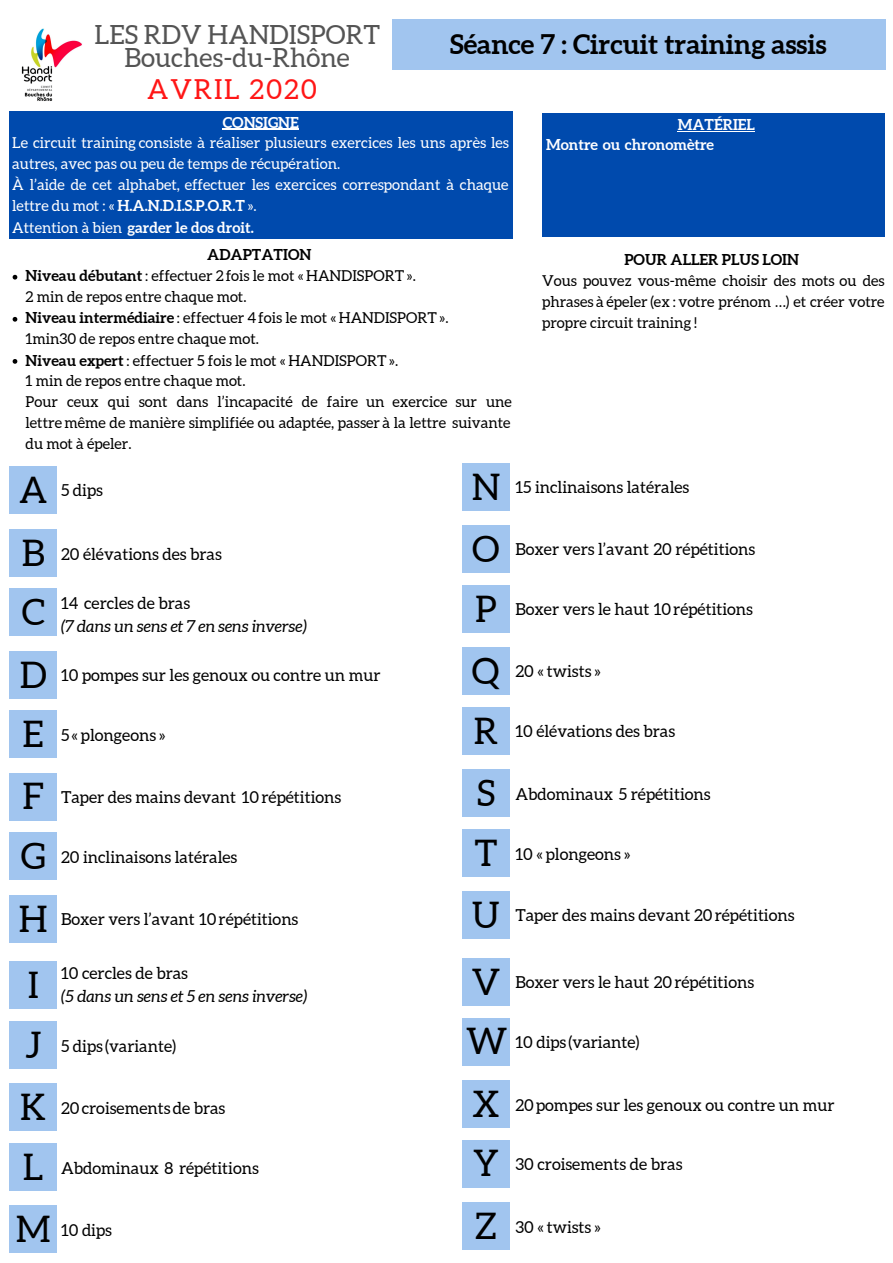
<style>
.page{position:relative;width:893px;height:1263px;background:#fff}
.page>*{position:absolute;margin:0;border:0;box-sizing:border-box;transform-origin:0 0}
.t1{font:36.6px/61.2px "Aleo";color:#000}
.t2{font:27.6px "Aleo";letter-spacing:.07em;color:#ff1616}
.t3{font:700 27px "Aleo";color:#000}
.t4{font:26.4px/22.3px "Aleo";color:#545454;text-align:center}
.t5{font:16.5px "Aleo";color:#000}
.t6{font:italic 16.5px "Aleo";color:#000}
.t7{font:15px/20.8px "Aleo";color:#000}
.t8{font:15px/21.1px "Aleo";color:#fff}
.t9{font:700 15px/20.5px "Aleo";color:#fff}
.t10{font:700 15px "Aleo";color:#000}
.s1{font-weight:700}
</style>
<div class="page">
<div style="left:392px;top:19px;width:493px;height:50px;background:#a1c5ef"></div>
<div style="left:542px;top:113px;width:343px;height:123px;background:#004aad"></div>
<div style="left:9px;top:111px;width:504px;height:128px;background:#004aad"></div>
<div style="left:9px;top:467px;width:48px;height:47px;background:#a1c5ef"></div>
<div style="left:9px;top:529px;width:48px;height:48px;background:#a1c5ef"></div>
<div style="left:9px;top:589px;width:48px;height:47px;background:#a1c5ef"></div>
<div style="left:9px;top:651px;width:48px;height:48px;background:#a1c5ef"></div>
<div style="left:9px;top:710px;width:48px;height:48px;background:#a1c5ef"></div>
<div style="left:9px;top:773px;width:48px;height:47px;background:#a1c5ef"></div>
<div style="left:9px;top:832px;width:48px;height:48px;background:#a1c5ef"></div>
<div style="left:9px;top:895px;width:48px;height:47px;background:#a1c5ef"></div>
<div style="left:9px;top:961px;width:48px;height:48px;background:#a1c5ef"></div>
<div style="left:9px;top:1021px;width:48px;height:48px;background:#a1c5ef"></div>
<div style="left:9px;top:1083px;width:48px;height:48px;background:#a1c5ef"></div>
<div style="left:9px;top:1143px;width:48px;height:48px;background:#a1c5ef"></div>
<div style="left:9px;top:1205px;width:48px;height:48px;background:#a1c5ef"></div>
<div style="left:462px;top:463px;width:48px;height:48px;background:#a1c5ef"></div>
<div style="left:462px;top:525px;width:48px;height:48px;background:#a1c5ef"></div>
<div style="left:462px;top:585px;width:48px;height:48px;background:#a1c5ef"></div>
<div style="left:462px;top:647px;width:48px;height:48px;background:#a1c5ef"></div>
<div style="left:462px;top:707px;width:48px;height:48px;background:#a1c5ef"></div>
<div style="left:462px;top:769px;width:48px;height:48px;background:#a1c5ef"></div>
<div style="left:462px;top:829px;width:48px;height:48px;background:#a1c5ef"></div>
<div style="left:462px;top:891px;width:48px;height:48px;background:#a1c5ef"></div>
<div style="left:462px;top:958px;width:48px;height:48px;background:#a1c5ef"></div>
<div style="left:462px;top:1017px;width:48px;height:48px;background:#a1c5ef"></div>
<div style="left:462px;top:1080px;width:48px;height:47px;background:#a1c5ef"></div>
<div style="left:462px;top:1140px;width:48px;height:47px;background:#a1c5ef"></div>
<div style="left:462px;top:1202px;width:48px;height:48px;background:#a1c5ef"></div>
<img style="left:21px;top:28px;width:61px;height:73px">
<svg style="left:13px;top:275px;width:4px;height:5px"></svg>
<svg style="left:13px;top:317px;width:4px;height:5px"></svg>
<svg style="left:13px;top:359px;width:4px;height:5px"></svg>
<hr style="left:678px;top:131px;width:77px;height:1px;background:#fff">
<hr style="left:223px;top:129px;width:76px;height:1px;background:#fff">
<h3 class="t4" style="left:94px;top:24px;width:287px">LES RDV HANDISPORT<br>Bouches-du-Rhône</h3>
<h2 class="t2" style="left:147px;top:74px;width:171px">AVRIL 2020</h2>
<h3 class="t3" style="left:450px;top:28px;width:378px">Séance 7 : Circuit training assis</h3>
<p class="t9" style="left:223px;top:112px;width:77px">CONSIGNE</p>
<p class="t8" style="left:12px;top:132px;width:498px">Le circuit training consiste à réaliser plusieurs exercices les uns après les autres, avec pas ou peu de temps de récupération.<br>À l’aide de cet alphabet, effectuer les exercices correspondant à chaque lettre du mot : « <span class="s1">H.A.N.D.I.S.P.O.R.T</span> ».<br>Attention à bien <span class="s1">garder le dos droit.</span></p>
<p class="t10" style="left:207px;top:246px;width:106px">ADAPTATION</p>
<p class="t7" style="left:26px;top:286px;width:222px">2 min de repos entre chaque mot.</p>
<p class="t7" style="left:26px;top:328px;width:235px">1min30 de repos entre chaque mot.</p>
<p class="t7" style="left:26px;top:370px;width:488px">1 min de repos entre chaque mot.<br>Pour ceux qui sont dans l’incapacité de faire un exercice sur une lettre même de manière simplifiée ou adaptée, passer à la lettre suivante du mot à épeler.</p>
<p class="t7" style="left:26px;top:266px;width:392px"><span class="s1">Niveau débutant</span> : effectuer 2fois le mot « HANDISPORT ».</p>
<p class="t7" style="left:26px;top:308px;width:424px"><span class="s1">Niveau intermédiaire</span> : effectuer 4fois le mot « HANDISPORT ».</p>
<p class="t7" style="left:26px;top:350px;width:374px"><span class="s1">Niveau expert</span> : effectuer 5 fois le mot « HANDISPORT ».</p>
<p class="t9" style="left:546px;top:114px;width:210px;text-indent:132px">MATÉRIEL<br>Montre ou chronomètre</p>
<p class="t10" style="left:624px;top:251px;width:176px">POUR ALLER PLUS LOIN</p>
<p class="t7" style="left:542px;top:270px;width:344px;text-align:justify">Vous pouvez vous-même choisir des mots ou des phrases à épeler (ex : votre prénom …) et créer votre propre circuit training !</p>
<h1 class="t1" style="left:19px;top:460px;width:30px;text-align:justify">A B C D E F G H</h1>
<h1 class="t1" style="left:16px;top:955px;width:36px;line-height:61px;text-align:center">I<br>J<br>K<br>L<br>M</h1>
<p class="t5" style="left:61px;top:481px;width:43px">5 dips</p>
<p class="t5" style="left:61px;top:544px;width:162px">20 élévations des bras</p>
<p class="t5" style="left:61px;top:594px;width:131px">14 cercles de bras</p>
<p class="t6" style="left:61px;top:617px;width:247px">(7 dans un sens et 7 en sens inverse)</p>
<p class="t5" style="left:61px;top:665px;width:321px">10 pompes sur les genoux ou contre un mur</p>
<p class="t5" style="left:61px;top:726px;width:106px">5 « plongeons »</p>
<p class="t5" style="left:61px;top:788px;width:282px">Taper des mains devant 10répétitions</p>
<p class="t5" style="left:61px;top:848px;width:178px">20 inclinaisons latérales</p>
<p class="t5" style="left:61px;top:909px;width:239px">Boxer vers l’avant 10répétitions</p>
<p class="t5" style="left:61px;top:964px;width:128px">10 cercles de bras</p>
<p class="t6" style="left:61px;top:987px;width:248px">(5 dans un sens et 5 en sens inverse)</p>
<p class="t5" style="left:61px;top:1037px;width:117px">5 dips (variante)</p>
<p class="t5" style="left:61px;top:1099px;width:166px">20croisementsde bras</p>
<p class="t5" style="left:61px;top:1159px;width:199px">Abdominaux 8 répétitions</p>
<p class="t5" style="left:61px;top:1221px;width:52px">10 dips</p>
<h1 class="t1" style="left:472px;top:456px;width:30px">N<br>O<br>P<br>Q<br>R<br>S<br>T<br>U</h1>
<h1 class="t1" style="left:466px;top:951px;width:43px;line-height:61px">V<br>W<br>X<br>Y<br>Z</h1>
<p class="t5" style="left:515px;top:478px;width:175px">15 inclinaisons latérales</p>
<p class="t5" style="left:515px;top:540px;width:241px">Boxer vers l’avant 20 répétitions</p>
<p class="t5" style="left:515px;top:600px;width:239px">Boxer vers le haut 10répétitions</p>
<p class="t5" style="left:515px;top:662px;width:87px">20 « twists »</p>
<p class="t5" style="left:515px;top:721px;width:161px">10 élévations des bras</p>
<p class="t5" style="left:515px;top:785px;width:197px">Abdominaux 5 répétitions</p>
<p class="t5" style="left:515px;top:844px;width:116px">10 « plongeons »</p>
<p class="t5" style="left:515px;top:906px;width:280px">Taper des mains devant 20répétitions</p>
<p class="t5" style="left:515px;top:973px;width:240px">Boxer vers le haut 20répétitions</p>
<p class="t5" style="left:515px;top:1033px;width:126px">10 dips (variante)</p>
<p class="t5" style="left:515px;top:1095px;width:321px">20pompes sur les genoux ou contre un mur</p>
<p class="t5" style="left:515px;top:1155px;width:168px">30 croisements de bras</p>
<p class="t5" style="left:515px;top:1217px;width:87px">30 « twists »</p>
</div>
